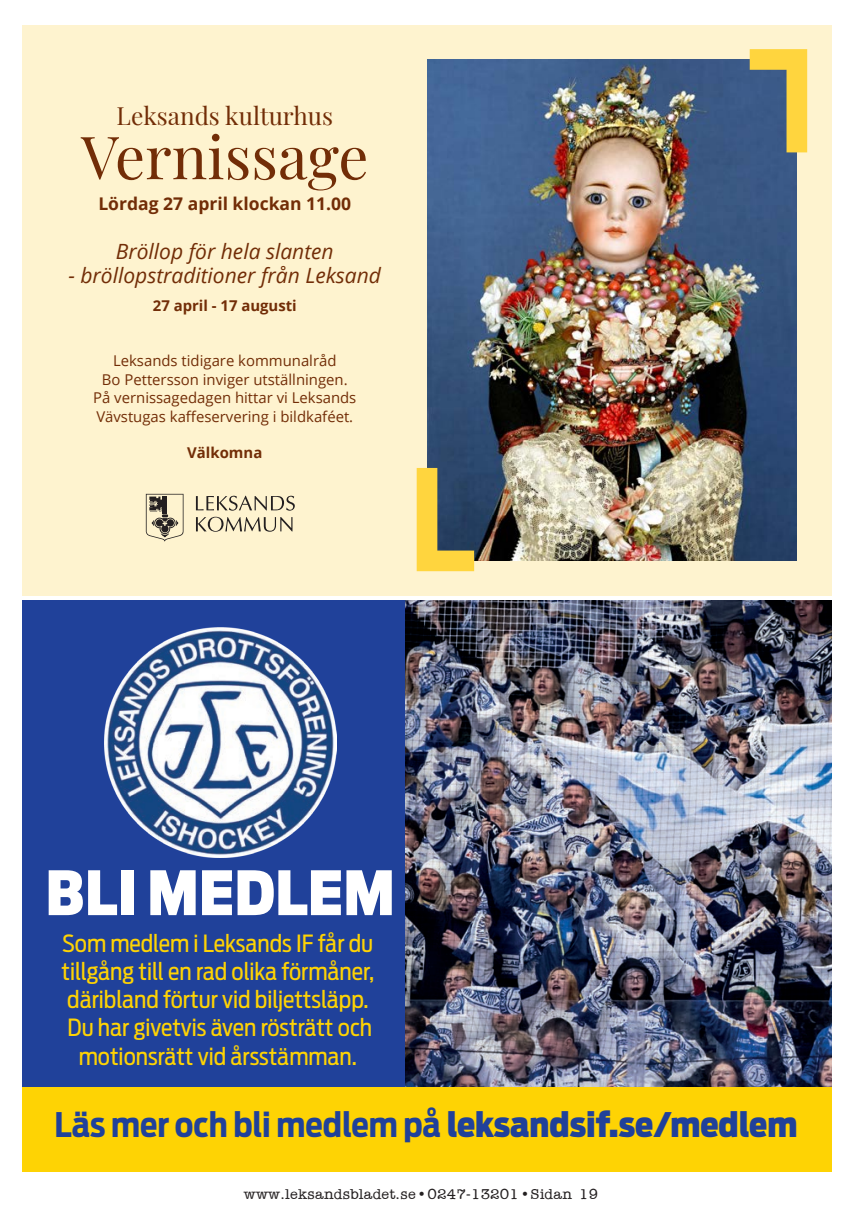
<style>
.page{position:relative;width:854px;height:1216px;background:#fff}
.page>*{position:absolute;margin:0;border:0;box-sizing:border-box;transform-origin:0 0}
.t1{font:900 60.55px "Antenna Cond";color:#fff}
.t2{font:59.5px "Playfair Display";color:#722d07}
.t3{font:700 33.6px "Antenna Cond";color:#20419a}
.t4{font:24.5px "Playfair Display";color:#722d07}
.t5{font:23.45px/28.2px "Antenna Cond";color:#fed304;text-align:center}
.t6{font:italic 21px "Open Sans";color:#722d07}
.t7{font:700 17.5px "Open Sans";color:#722d07}
.t8{font:300 15.75px "American Typewriter";color:#231f20}
.t9{font:14.88px/18.4px "Open Sans";color:#722d07;text-align:center}
.t10{font:700 14.88px "Open Sans";color:#722d07}
.s1{font-weight:900}
.s2{font-family:"Minion Std";font-weight:900}
</style>
<div class="page">
<div style="left:22px;top:600px;width:383px;height:571px;background:#20419a"></div>
<img style="left:405px;top:600px;width:426px;height:487px">
<img style="left:104px;top:627px;width:232px;height:230px">
<div style="left:22px;top:1087px;width:809px;height:84px;background:#fed304"></div>
<div style="left:22px;top:25px;width:809px;height:570px;background:#fef3cf"></div>
<svg style="left:196px;top:516px;width:96px;height:15px"></svg>
<svg style="left:196px;top:495px;width:99px;height:15px"></svg>
<svg style="left:146px;top:494px;width:37px;height:47px"></svg>
<img style="left:427px;top:60px;width:369px;height:501px">
<svg style="left:749px;top:49px;width:57px;height:103px;background:#979365"></svg>
<svg style="left:416px;top:468px;width:58px;height:103px;background:#918a52"></svg>
<p class="t4" style="left:116px;top:97px;width:218px">Leksands kulturhus</p>
<p class="t2" style="left:81px;top:110px;width:289px">Vernissage</p>
<p class="t7" style="left:98px;top:191px;width:254px">Lördag 27 april klockan 11.00</p>
<p class="t6" style="left:116px;top:237px;width:219px">Bröllop för hela slanten</p>
<p class="t6" style="left:68px;top:261px;width:314px">- bröllopstraditioner från Leksand</p>
<p class="t10" style="left:153px;top:295px;width:145px">27 april - 17 augusti</p>
<p class="t9" style="left:93px;top:351px;width:264px">Leksands tidigare kommunalråd<br>Bo Pettersson inviger utställningen.<br>På vernissagedagen hittar vi Leksands Vävstugas kaffeservering i bildkaféet.</p>
<p class="t10" style="left:187px;top:442px;width:76px">Välkomna</p>
<p class="t1" style="left:45px;top:857px;width:351px">BLI MEDLEM</p>
<p class="t5" style="left:61px;top:929px;width:314px">Som medlem i Leksands IF får du tillgång till en rad olika förmåner, däribland förtur vid biljettsläpp.<br>Du har givetvis även rösträtt och motionsrätt vid årsstämman.</p>
<p class="t3" style="left:54px;top:1104px;width:744px">Läs mer och bli medlem på <span class="s1">leksandsif.se/medlem</span></p>
<p class="t8" style="left:244px;top:1186px;width:356px">www.leksandsbladet.se <span class="s2">•</span> 0247-13201 <span class="s2">•</span> Sidan 19</p>
</div>
